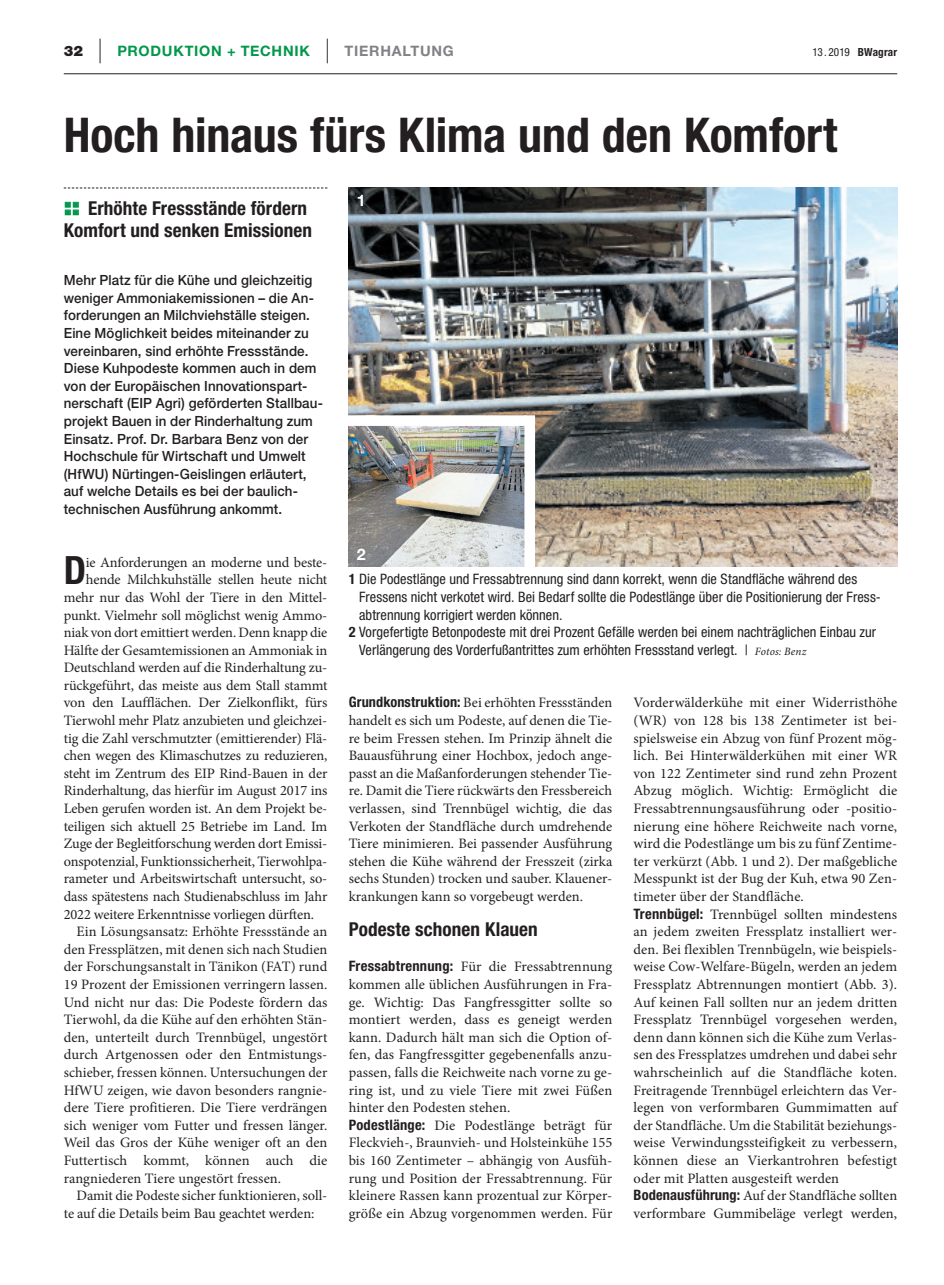
<style>
.page{position:relative;width:944px;height:1285px;background:#fff}
.page>*{position:absolute;margin:0;border:0;box-sizing:border-box;transform-origin:0 0}
.BWA_Head{font:700 condensed 48px "Helvetica Neue LT Std";color:#231f20}
.BWA_Grund_Initial_2z{font:700 condensed 39px "Helvetica Neue LT Std";color:#231f20}
.BWA_Unterzeile{font:700 condensed 19.2px/22.4px "Helvetica Neue LT Std";letter-spacing:.005em;color:#231f20}
.BWA_Zwischentitel{font:700 condensed 19.2px "Helvetica Neue LT Std";letter-spacing:.005em;color:#231f20}
.x_Bildziffer{font:700 16.05px "Helvetica Neue LT Std";color:#fff}
.BWA_Grund_ohne_Einzu{font:14.4px/17.5px "Minion Pro";color:#231f20;text-align:justify}
.BWA_Grund_Initial_2z-2{font:14.4px "Minion Pro";letter-spacing:-.01em;color:#231f20}
.BWA_Grund_mit_Einzug{font:14.4px/17.5px "Minion Pro";letter-spacing:-.005em;color:#231f20;text-align:justify}
.BWA_BU{font:condensed 14.4px/17.5px "Helvetica Neue LT Std";letter-spacing:.005em;color:#231f20}
.t1{font:700 14.4px "Helvetica Neue LT Std";letter-spacing:.05em;color:#00984a}
.BWA_Vorspann{font:500 14.1px/17.5px "Helvetica Neue LT Std";letter-spacing:.01em;color:#231f20;scale:.95 1}
.t2{font:condensed 11.25px "Helvetica Neue LT Std";letter-spacing:-.01em;color:#231f20}
.s1{font-weight:900;color:#231f20}
.s2{font-weight:100;font-size:24.6px;color:#231f20}
.s3{color:#808285}
.s4{font-weight:700}
.s5{font-weight:900;font-stretch:normal;font-size:24px;color:#00984a}
.s6{font-family:"Minion Pro";font-style:italic;font-stretch:normal;font-size:11.25px}
.s7{font-family:"Helvetica Neue LT Std";font-weight:700;font-stretch:condensed}
</style>
<div class="page">
<hr style="left:64px;top:73px;width:833px;height:1px;background:#231f20">
<svg style="left:64px;top:187px;width:263px;height:1px"></svg>
<svg style="left:65px;top:202px;width:14px;height:13px"></svg>
<img style="left:349px;top:187px;width:548px;height:379px">
<img style="left:349px;top:426px;width:175px;height:140px">
<div style="left:346px;top:415px;width:180px;height:11px;background:#fff"></div>
<div style="left:524px;top:415px;width:11px;height:153px;background:#fff"></div>
<p class="t1" style="left:64px;top:42px;width:391px"><span class="s1">32</span> <span class="s2">|</span> PRODUKTION + TECHNIK <span class="s2">|</span> <span class="s3">TIERHALTUNG</span></p>
<p class="t2" style="left:812px;top:46px;width:86px">13 . 2019 <span class="s4">BWagrar</span></p>
<p class="BWA_Head" style="left:64px;top:105px;width:775px">Hoch hinaus fürs Klima und den Komfort</p>
<p class="BWA_Unterzeile" style="left:64px;top:196px;width:250px"><span class="s5">::</span> Erhöhte Fressstände fördern<br>Komfort und senken Emissionen</p>
<p class="BWA_Vorspann" style="left:64px;top:271px;width:274px">Mehr Platz für die Kühe und gleichzeitig weniger Ammoniakemissionen – die An&shy;forderungen an Milchviehställe steigen.<br>Eine Möglichkeit beides miteinander zu vereinbaren, sind erhöhte Fressstände.<br>Diese Kuhpodeste kommen auch in dem von der Europäischen Innovationspart&shy;nerschaft (EIP Agri) geförderten Stallbau&shy;projekt Bauen in der Rinderhaltung zum Einsatz. Prof. Dr. Barbara Benz von der Hochschule für Wirtschaft und Umwelt (HfWU) Nürtingen-Geislingen erläutert, auf welche Details es bei der baulich&shy;technischen Ausführung ankommt.</p>
<p class="BWA_Grund_Initial_2z" style="left:64px;top:546px;width:24px">D</p>
<p class="BWA_Grund_Initial_2z-2" style="left:86px;top:552px;width:243px">ie Anforderungen an moderne und beste-</p>
<p class="BWA_Grund_Initial_2z-2" style="left:86px;top:570px;width:243px">hende Milchkuhställe stellen heute nicht</p>
<p class="BWA_Grund_Initial_2z-2" style="left:64px;top:587px;width:265px">mehr nur das Wohl der Tiere in den Mittel-</p>
<p class="BWA_Grund_Initial_2z-2" style="left:64px;top:605px;width:265px">punkt. Vielmehr soll möglichst wenig Ammo-</p>
<p class="BWA_Grund_Initial_2z-2" style="left:64px;top:622px;width:265px">niak von dort emittiert werden. Denn knapp die</p>
<p class="BWA_Grund_Initial_2z-2" style="left:64px;top:640px;width:265px">Hälfte der Gesamtemissionen an Ammoniak in</p>
<p class="BWA_Grund_Initial_2z-2" style="left:64px;top:658px;width:265px">Deutschland werden auf die Rinderhaltung zu-</p>
<p class="BWA_Grund_Initial_2z-2" style="left:64px;top:675px;width:265px">rückgeführt, das meiste aus dem Stall stammt</p>
<p class="BWA_Grund_Initial_2z-2" style="left:64px;top:693px;width:265px">von den Laufflächen. Der Zielkonflikt, fürs</p>
<p class="BWA_Grund_Initial_2z-2" style="left:64px;top:710px;width:265px">Tierwohl mehr Platz anzubieten und gleichzei-</p>
<p class="BWA_Grund_Initial_2z-2" style="left:64px;top:728px;width:265px">tig die Zahl verschmutzter (emittierender) Flä-</p>
<p class="BWA_Grund_Initial_2z-2" style="left:64px;top:746px;width:265px">chen wegen des Klimaschutzes zu reduzieren,</p>
<p class="BWA_Grund_Initial_2z-2" style="left:64px;top:763px;width:265px">steht im Zentrum des EIP Rind-Bauen in der</p>
<p class="BWA_Grund_Initial_2z-2" style="left:64px;top:781px;width:265px">Rinderhaltung, das hierfür im August 2017 ins</p>
<p class="BWA_Grund_Initial_2z-2" style="left:64px;top:798px;width:265px">Leben gerufen worden ist. An dem Projekt be-</p>
<p class="BWA_Grund_Initial_2z-2" style="left:64px;top:816px;width:265px">teiligen sich aktuell 25 Betriebe im Land. Im</p>
<p class="BWA_Grund_Initial_2z-2" style="left:64px;top:833px;width:265px">Zuge der Begleitforschung werden dort Emissi-</p>
<p class="BWA_Grund_Initial_2z-2" style="left:64px;top:851px;width:265px">onspotenzial, Funktionssicherheit, Tierwohlpa-</p>
<p class="BWA_Grund_Initial_2z-2" style="left:64px;top:869px;width:265px">rameter und Arbeitswirtschaft untersucht, so-</p>
<p class="BWA_Grund_Initial_2z-2" style="left:64px;top:886px;width:265px">dass spätestens nach Studienabschluss im Jahr</p>
<p class="BWA_Grund_Initial_2z-2" style="left:64px;top:904px;width:252px">2022 weitere Erkenntnisse vorliegen dürften.</p>
<p class="BWA_Grund_mit_Einzug" style="left:64px;top:922px;width:265px;text-indent:13px">Ein Lösungsansatz: Erhöhte Fressstände an den Fressplätzen, mit denen sich nach Studien der Forschungsanstalt in Tänikon (FAT) rund 19 Prozent der Emissionen verringern lassen.<br>Und nicht nur das: Die Podeste fördern das Tierwohl, da die Kühe auf den erhöhten Stän&shy;den, unterteilt durch Trennbügel, ungestört durch Artgenossen oder den Entmistungs&shy;schieber, fressen können. Untersuchungen der HfWU zeigen, wie davon besonders rangnie&shy;dere Tiere profitieren. Die Tiere verdrängen sich weniger vom Futter und fressen länger.<br>Weil das Gros der Kühe weniger oft an den Futtertisch kommt, können auch die rangniederen Tiere ungestört fressen.</p>
<p class="BWA_Grund_mit_Einzug" style="left:64px;top:1186px;width:265px;text-indent:13px">Damit die Podeste sicher funktionieren, soll&shy;te auf die Details beim Bau geachtet werden:</p>
<p class="x_Bildziffer" style="left:357px;top:190px;width:10px">1</p>
<p class="x_Bildziffer" style="left:357px;top:544px;width:10px">2</p>
<p class="BWA_BU" style="left:359px;top:570px;width:523px;text-indent:-10px"><span class="s4">1</span> Die Podestlänge und Fressabtrennung sind dann korrekt, wenn die Standfläche während des<br>Fressens nicht verkotet wird. Bei Bedarf sollte die Podestlänge über die Positionierung der Fress&shy;abtrennung korrigiert werden können.</p>
<p class="BWA_BU" style="left:359px;top:623px;width:519px;text-indent:-10px"><span class="s4">2</span> Vorgefertigte Betonpodeste mit drei Prozent Gefälle werden bei einem nachträglichen Einbau zur<br>Verlängerung des Vorderfußantrittes zum erhöhten Fressstand verlegt. | <span class="s6">Fotos: Benz</span></p>
<p class="BWA_Grund_ohne_Einzu" style="left:349px;top:694px;width:265px"><span class="s7">Grundkonstruktion:</span> Bei erhöhten Fressständen handelt es sich um Podeste, auf denen die Tie&shy;re beim Fressen stehen. Im Prinzip ähnelt die Bauausführung einer Hochbox, jedoch ange&shy;passt an die Maßanforderungen stehender Tie&shy;re. Damit die Tiere rückwärts den Fressbereich verlassen, sind Trennbügel wichtig, die das Verkoten der Standfläche durch umdrehende Tiere minimieren. Bei passender Ausführung stehen die Kühe während der Fresszeit (zirka sechs Stunden) trocken und sauber. Klauener&shy;krankungen kann so vorgebeugt werden.</p>
<p class="BWA_Zwischentitel" style="left:349px;top:917px;width:191px">Podeste schonen Klauen</p>
<p class="BWA_Grund_ohne_Einzu" style="left:349px;top:957px;width:265px"><span class="s7">Fressabtrennung:</span> Für die Fressabtrennung kommen alle üblichen Ausführungen in Fra&shy;ge. Wichtig: Das Fangfressgitter sollte so montiert werden, dass es geneigt werden kann. Dadurch hält man sich die Option of&shy;fen, das Fangfressgitter gegebenenfalls anzu&shy;passen, falls die Reichweite nach vorne zu ge&shy;ring ist, und zu viele Tiere mit zwei Füßen hinter den Podesten stehen.</p>
<p class="BWA_Grund_ohne_Einzu" style="left:349px;top:1116px;width:265px"><span class="s7">Podestlänge:</span> Die Podestlänge beträgt für Fleckvieh-, Braunvieh- und Holsteinkühe 155 bis 160 Zentimeter – abhängig von Ausfüh&shy;rung und Position der Fressabtrennung. Für kleinere Rassen kann prozentual zur Körper&shy;größe ein Abzug vorgenommen werden. Für</p>
<p class="BWA_Grund_ohne_Einzu" style="left:634px;top:694px;width:265px">Vorderwälderkühe mit einer Widerristhöhe (WR) von 128 bis 138 Zentimeter ist bei&shy;spielsweise ein Abzug von fünf Prozent mög&shy;lich. Bei Hinterwälderkühen mit einer WR von 122 Zentimeter sind rund zehn Prozent Abzug möglich. Wichtig: Ermöglicht die Fressabtrennungsausführung oder -positio&shy;nierung eine höhere Reichweite nach vorne, wird die Podestlänge um bis zu fünf Zentime&shy;ter verkürzt (Abb. 1 und 2). Der maßgebliche Messpunkt ist der Bug der Kuh, etwa 90 Zen&shy;timeter über der Standfläche.</p>
<p class="BWA_Grund_ohne_Einzu" style="left:634px;top:905px;width:265px"><span class="s7">Trennbügel:</span> Trennbügel sollten mindestens an jedem zweiten Fressplatz installiert wer&shy;den. Bei flexiblen Trennbügeln, wie beispiels&shy;weise Cow-Welfare-Bügeln, werden an jedem Fressplatz Abtrennungen montiert (Abb. 3).<br>Auf keinen Fall sollten nur an jedem dritten Fressplatz Trennbügel vorgesehen werden, denn dann können sich die Kühe zum Verlas&shy;sen des Fressplatzes umdrehen und dabei sehr wahrscheinlich auf die Standfläche koten.<br>Freitragende Trennbügel erleichtern das Ver&shy;legen von verformbaren Gummimatten auf der Standfläche. Um die Stabilität beziehungs&shy;weise Verwindungssteifigkeit zu verbessern, können diese an Vierkantrohren befestigt oder mit Platten ausgesteift werden</p>
<p class="BWA_Grund_ohne_Einzu" style="left:634px;top:1186px;width:265px"><span class="s7">Bodenausführung:</span> Auf der Standfläche sollten verformbare Gummibeläge verlegt werden,</p>
</div>
